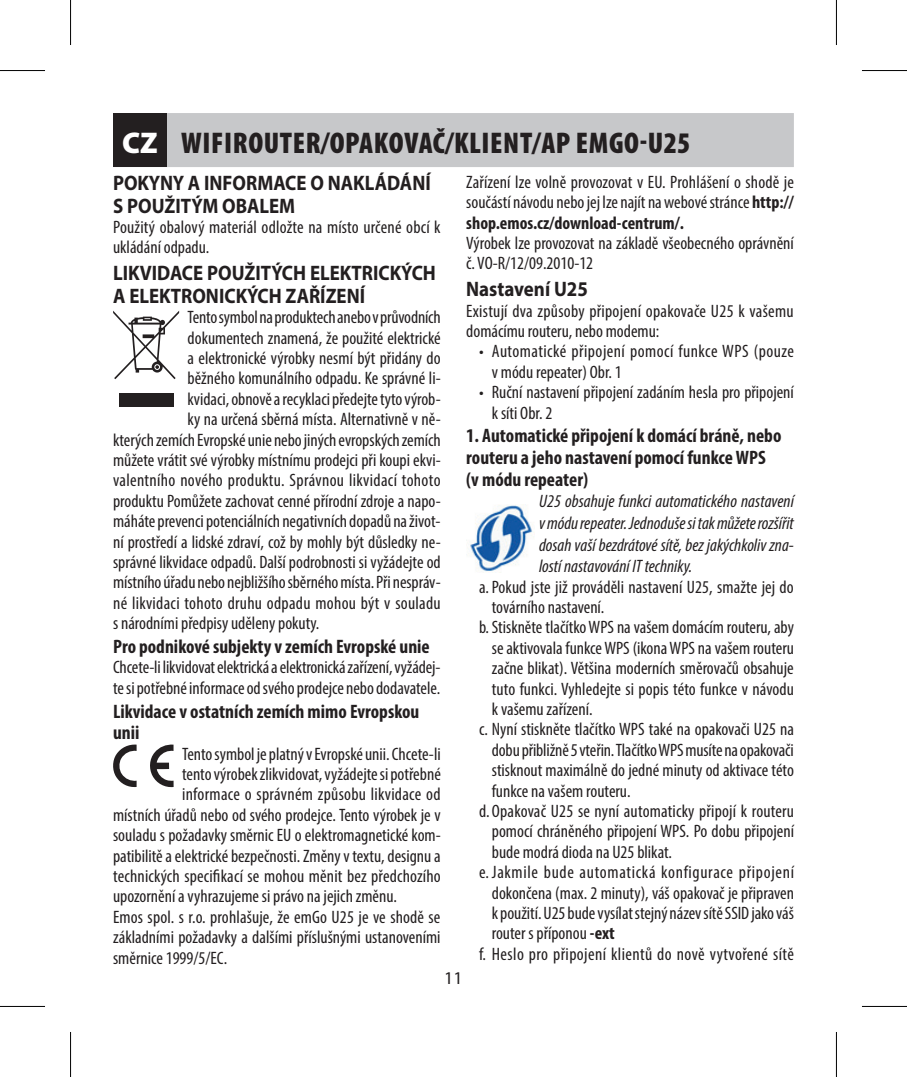
<style>
.page{position:relative;width:907px;height:1077px;background:#fff}
.page>*{position:absolute;margin:0;border:0;box-sizing:border-box;transform-origin:0 0}
.t1{font:900 condensed 30px "Myriad Pro";letter-spacing:.02em;color:#231f20}
.t2{font:700 21px/22.5px "Myriad Pro";color:#231f20;scale:.9 1}
.t3{font:700 condensed 19.5px/21.6px "Myriad Pro";color:#231f20}
.t4{font:condensed 18px/20.4px "Myriad Pro";color:#231f20}
.t5{font:italic condensed 18px/21.6px "Myriad Pro";color:#231f20;text-align:justify}
.t6{font:condensed 18px/20.4px "Myriad Pro";letter-spacing:.025em;color:#231f20}
.t7{font:condensed 18px "Myriad Pro";letter-spacing:.02em;color:#231f20}
.t8{font:condensed 18px "Myriad Pro";letter-spacing:.04em;color:#231f20}
.t9{font:18px "Myriad Pro";color:#231f20}
.s1{font-stretch:normal;color:#fff}
.s2{font-weight:700}
</style>
<div class="page">
<div style="left:113px;top:113px;width:680px;height:54px;background:#c7c8ca"></div>
<div style="left:113px;top:113px;width:54px;height:54px;background:#231f20"></div>
<svg style="left:113px;top:310px;width:66px;height:69px"></svg>
<div style="left:119px;top:393px;width:54px;height:13px;background:#231f20"></div>
<svg style="left:150px;top:744px;width:23px;height:44px"></svg>
<svg style="left:113px;top:744px;width:24px;height:43px"></svg>
<img style="left:466px;top:504px;width:67px;height:68px">
<svg style="left:0;top:1006px;width:45px;height:1px"></svg>
<svg style="left:862px;top:1006px;width:44px;height:1px"></svg>
<svg style="left:836px;top:0;width:1px;height:45px"></svg>
<svg style="left:836px;top:1032px;width:1px;height:44px"></svg>
<hr style="left:0;top:70px;width:45px;height:1px;background:#000">
<hr style="left:861px;top:70px;width:45px;height:1px;background:#000">
<hr style="left:0;top:1005px;width:45px;height:1px;background:#000">
<hr style="left:861px;top:1005px;width:45px;height:1px;background:#000">
<hr style="left:70px;top:0;width:1px;height:45px;background:#000">
<hr style="left:70px;top:1031px;width:1px;height:45px;background:#000">
<hr style="left:835px;top:0;width:1px;height:45px;background:#000">
<hr style="left:835px;top:1031px;width:1px;height:45px;background:#000">
<h1 class="t1" style="left:122px;top:126px;width:569px"><span class="s1">CZ</span> WIFIROUTER/OPAKOVAČ/KLIENT/AP EMGO-U25</h1>
<p class="t2" style="left:113px;top:171px;width:354px">POKYNY A INFORMACE O NAKLÁDÁNÍ<br>S POUŽITÝM OBALEM</p>
<p class="t4" style="left:113px;top:217px;width:329px">Použitý obalový materiál odložte na místo určené obcí k ukládání odpadu.</p>
<p class="t2" style="left:113px;top:261px;width:360px">LIKVIDACE POUŽITÝCH ELEKTRICKÝCH<br>A ELEKTRONICKÝCH ZAŘÍZENÍ</p>
<p class="t4" style="left:188px;top:307px;width:254px">Tento symbol na produktech anebo v průvodních</p>
<p class="t4" style="left:188px;top:327px;width:254px">dokumentech znamená, že použité elektrické</p>
<p class="t4" style="left:188px;top:347px;width:254px">a elektronické výrobky nesmí být přidány do</p>
<p class="t4" style="left:188px;top:368px;width:254px">běžného komunálního odpadu. Ke správné li-</p>
<p class="t4" style="left:188px;top:388px;width:254px">kvidaci, obnově a recyklaci předejte tyto výrob-</p>
<p class="t4" style="left:188px;top:409px;width:254px">ky na určená sběrná místa. Alternativně v ně-</p>
<p class="t4" style="left:113px;top:429px;width:329px">kterých zemích Evropské unie nebo jiných evropských zemích</p>
<p class="t4" style="left:113px;top:449px;width:329px">můžete vrátit své výrobky místnímu prodejci při koupi ekvi-</p>
<p class="t7" style="left:113px;top:469px;width:329px">valentního nového produktu. Správnou likvidací tohoto</p>
<p class="t4" style="left:113px;top:490px;width:329px">produktu Pomůžete zachovat cenné přírodní zdroje a napo-</p>
<p class="t4" style="left:113px;top:511px;width:329px">máháte prevenci potenciálních negativních dopadů na život-</p>
<p class="t4" style="left:113px;top:531px;width:329px">ní prostředí a lidské zdraví, což by mohly být důsledky ne-</p>
<p class="t4" style="left:113px;top:551px;width:329px">správné likvidace odpadů. Další podrobnosti si vyžádejte od</p>
<p class="t4" style="left:113px;top:572px;width:329px">místního úřadu nebo nejbližšího sběrného místa. Při nespráv-</p>
<p class="t4" style="left:113px;top:592px;width:329px">né likvidaci tohoto druhu odpadu mohou být v souladu</p>
<p class="t4" style="left:113px;top:613px;width:208px">s národními předpisy uděleny pokuty.</p>
<p class="t3" style="left:113px;top:635px;width:318px">Pro podnikové subjekty v zemích Evropské unie</p>
<p class="t4" style="left:113px;top:657px;width:329px">Chcete-li likvidovat elektrická a elektronická zařízení, vyžádej&shy;te si potřebné informace od svého prodejce nebo dodavatele.</p>
<p class="t3" style="left:113px;top:700px;width:308px">Likvidace v ostatních zemích mimo Evropskou unii</p>
<p class="t4" style="left:182px;top:743px;width:260px">Tento symbol je platný v Evropské unii. Chcete-li</p>
<p class="t4" style="left:182px;top:763px;width:260px">tento výrobek zlikvidovat, vyžádejte si potřebné</p>
<p class="t4" style="left:182px;top:784px;width:260px">informace o správném způsobu likvidace od</p>
<p class="t4" style="left:113px;top:804px;width:329px">místních úřadů nebo od svého prodejce. Tento výrobek je v</p>
<p class="t4" style="left:113px;top:824px;width:329px">souladu s požadavky směrnic EU o elektromagnetické kom-</p>
<p class="t4" style="left:113px;top:845px;width:329px">patibilitě a elektrické bezpečnosti. Změny v textu, designu a</p>
<p class="t4" style="left:113px;top:865px;width:329px">technických specifikací se mohou měnit bez předchozího</p>
<p class="t4" style="left:113px;top:886px;width:285px">upozornění a vyhrazujeme si právo na jejich změnu.</p>
<p class="t4" style="left:113px;top:906px;width:329px">Emos spol. s r.o. prohlašuje, že emGo U25 je ve shodě se</p>
<p class="t4" style="left:113px;top:926px;width:329px">základními požadavky a dalšími příslušnými ustanoveními</p>
<p class="t4" style="left:113px;top:947px;width:115px">směrnice 1999/5/EC.</p>
<p class="t4" style="left:466px;top:171px;width:329px;text-align:justify">Zařízení lze volně provozovat v EU. Prohlášení o shodě je součástí návodu nebo jej lze najít na webové stránce <span class="s2">http:// shop.emos.cz/download-centrum/.</span></p>
<p class="t4" style="left:466px;top:233px;width:329px">Výrobek lze provozovat na základě všeobecného oprávnění č. VO-R/12/09.2010-12</p>
<p class="t2" style="left:466px;top:277px;width:137px">Nastavení U25</p>
<p class="t4" style="left:466px;top:300px;width:329px">Existují dva způsoby připojení opakovače U25 k vašemu domácímu routeru, nebo modemu:</p>
<p class="t6" style="left:491px;top:341px;width:303px;text-indent:-13px">• Automatické připojení pomocí funkce WPS (pouze v módu repeater) Obr. 1</p>
<p class="t4" style="left:491px;top:382px;width:303px;text-indent:-13px">• Ruční nastavení připojení zadáním hesla pro připojení k síti Obr. 2</p>
<p class="t3" style="left:466px;top:425px;width:316px">1. Automatické připojení k domácí bráně, nebo routeru a jeho nastavení pomocí funkce WPS (v módu repeater)</p>
<p class="t5" style="left:539px;top:490px;width:256px">U25 obsahuje funkci automatického nastavení v módu repeater. Jednoduše si tak můžete rozšířit dosah vaší bezdrátové sítě, bez jakýchkoliv zna&shy;lostí nastavování IT techniky.</p>
<p class="t4" style="left:479px;top:576px;width:316px">a.Pokud jste již prováděli nastavení U25, smažte jej do</p>
<p class="t4" style="left:491px;top:596px;width:114px">továrního nastavení.</p>
<p class="t4" style="left:479px;top:617px;width:316px">b.Stiskněte tlačítko WPS na vašem domácím routeru, aby</p>
<p class="t4" style="left:491px;top:637px;width:303px">se aktivovala funkce WPS (ikona WPS na vašem routeru</p>
<p class="t4" style="left:491px;top:657px;width:303px">začne blikat). Většina moderních směrovačů obsahuje</p>
<p class="t4" style="left:491px;top:678px;width:303px">tuto funkci. Vyhledejte si popis této funkce v návodu</p>
<p class="t4" style="left:491px;top:698px;width:102px">k vašemu zařízení.</p>
<p class="t4" style="left:479px;top:719px;width:316px">c. Nyní stiskněte tlačítko WPS také na opakovači U25 na</p>
<p class="t4" style="left:492px;top:739px;width:303px">dobu přibližně 5 vteřin. Tlačítko WPS musíte na opakovači</p>
<p class="t4" style="left:492px;top:759px;width:303px">stisknout maximálně do jedné minuty od aktivace této</p>
<p class="t4" style="left:492px;top:780px;width:140px">funkce na vašem routeru.</p>
<p class="t4" style="left:479px;top:800px;width:316px">d. Opakovač U25 se nyní automaticky připojí k routeru</p>
<p class="t4" style="left:492px;top:821px;width:304px">pomocí chráněného připojení WPS. Po dobu připojení</p>
<p class="t4" style="left:492px;top:841px;width:182px">bude modrá dioda na U25 blikat.</p>
<p class="t8" style="left:479px;top:861px;width:316px">e. Jakmile bude automatická konfigurace připojení</p>
<p class="t4" style="left:492px;top:882px;width:303px">dokončena (max. 2 minuty), váš opakovač je připraven</p>
<p class="t4" style="left:492px;top:902px;width:303px">k použití. U25 bude vysílat stejný název sítě SSID jako váš</p>
<p class="t4" style="left:492px;top:923px;width:124px">router s příponou <span class="s2">-ext</span></p>
<p class="t6" style="left:479px;top:943px;width:316px">f. Heslo pro připojení klientů do nově vytvořené sítě</p>
<p class="t9" style="left:444px;top:967px;width:20px">11</p>
</div>
